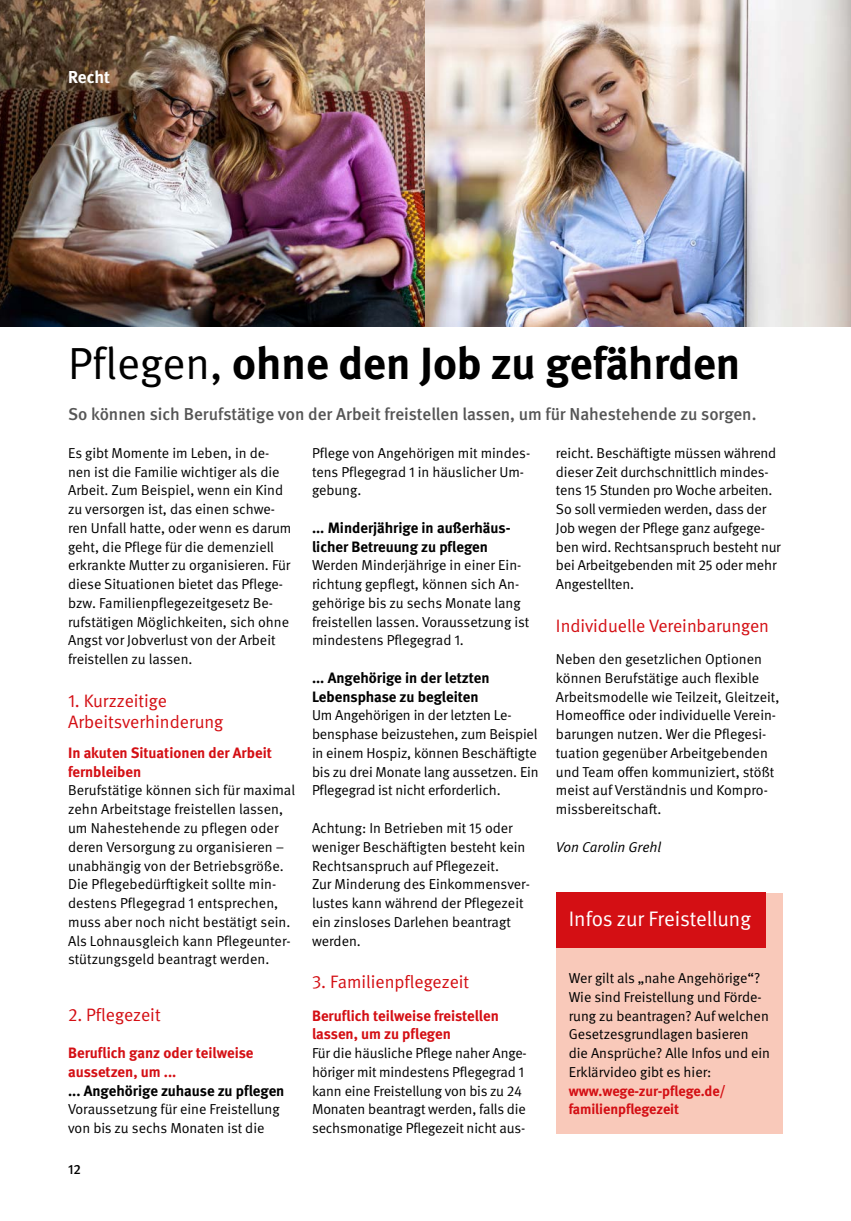
<style>
.page{position:relative;width:851px;height:1221px;background:#fff}
.page>*{position:absolute;margin:0;border:0;box-sizing:border-box;transform-origin:0 0}
._01_Überschriften_Ü_Artikel_1{font:700 45px "DGUV Meta";color:#000}
._01_Überschriften_kasten_Ü-unterlegt{font:21px "DGUV Meta";letter-spacing:-.005em;color:#fff}
._01_Überschriften_Subhead{font:18px/21px "DGUV Meta";color:#d40f14}
._01_Überschriften_12pt_Anleser{font:500 17.25px "DGUV Meta";color:#565656}
.t1{font:700 17.25px "DGUV Meta";letter-spacing:-.005em;color:#fff}
._01_Überschriften_ZwÜ1{font:700 15px/18.8px "DGUV Meta";color:#000}
._01_Überschriften_ZwÜ1-2{font:700 15px/18.8px "DGUV Meta";color:#d40f14}
._01_Überschriften_Fließtext{font:14.4px/18.8px "DGUV Meta";color:#000}
.t2{font:italic 14.4px "DGUV Meta";color:#000}
.t3{font:500 13.5px "DGUV Meta";color:#000}
.s1{font-weight:400}
.s2{font-weight:700;color:#d40f14}
</style>
<div class="page">
<div style="left:556px;top:892px;width:226px;height:241px;background:#f9c9ba"></div>
<div style="left:556px;top:892px;width:209px;height:55px;background:#d40f14"></div>
<img style="left:0;top:0;width:850px;height:326px">
<p class="t1" style="left:68px;top:66px;width:44px">Recht</p>
<h2 class="_01_Überschriften_Ü_Artikel_1" style="left:68px;top:337px;width:673px"><span class="s1">Pflegen,</span> ohne den Job zu gefährden</h2>
<p class="_01_Überschriften_12pt_Anleser" style="left:68px;top:404px;width:689px">So können sich Berufstätige von der Arbeit freistellen lassen, um für Nahestehende zu sorgen.</p>
<p class="_01_Überschriften_Fließtext" style="left:68px;top:444px;width:225px">Es gibt Momente im Leben, in de&shy;nen ist die Familie wichtiger als die Arbeit. Zum Beispiel, wenn ein Kind zu versorgen ist, das einen schwe&shy;ren Unfall hatte, oder wenn es darum geht, die Pflege für die demenziell erkrankte Mutter zu organisieren. Für diese Situationen bietet das Pflege&shy;bzw. Familienpflegezeitgesetz Be&shy;rufstätigen Möglichkeiten, sich ohne Angst vor Jobverlust von der Arbeit freistellen zu lassen.</p>
<h3 class="_01_Überschriften_Subhead" style="left:68px;top:690px;width:157px">1. Kurzzeitige<br>Arbeitsverhinderung</h3>
<h3 class="_01_Überschriften_ZwÜ1-2" style="left:68px;top:743px;width:205px">In akuten Situationen der Arbeit fernbleiben</h3>
<p class="_01_Überschriften_Fließtext" style="left:68px;top:781px;width:228px">Berufstätige können sich für maximal zehn Arbeitstage freistellen lassen, um Nahestehende zu pflegen oder deren Versorgung zu organisieren – unabhängig von der Betriebsgröße.<br>Die Pflegebedürftigkeit sollte min&shy;destens Pflegegrad 1 entsprechen, muss aber noch nicht bestätigt sein.<br>Als Lohnausgleich kann Pflegeunter&shy;stützungsgeld beantragt werden.</p>
<p class="_01_Überschriften_Fließtext" style="left:312px;top:444px;width:220px">Pflege von Angehörigen mit mindes&shy;tens Pflegegrad 1 in häuslicher Um&shy;gebung.</p>
<h3 class="_01_Überschriften_ZwÜ1" style="left:312px;top:518px;width:200px">... Minderjährige in außerhäus&shy;licher Betreuung zu pflegen</h3>
<p class="_01_Überschriften_Fließtext" style="left:312px;top:556px;width:219px">Werden Minderjährige in einer Ein&shy;richtung gepflegt, können sich An&shy;gehörige bis zu sechs Monate lang freistellen lassen. Voraussetzung ist mindestens Pflegegrad 1.</p>
<h3 class="_01_Überschriften_ZwÜ1" style="left:312px;top:668px;width:179px">... Angehörige in der letzten<br>Lebensphase zu begleiten</h3>
<p class="_01_Überschriften_Fließtext" style="left:312px;top:706px;width:228px">Um Angehörigen in der letzten Le&shy;bensphase beizustehen, zum Beispiel in einem Hospiz, können Beschäftigte bis zu drei Monate lang aussetzen. Ein Pflegegrad ist nicht erforderlich.</p>
<p class="_01_Überschriften_Fließtext" style="left:312px;top:819px;width:219px">Achtung: In Betrieben mit 15 oder weniger Beschäftigten besteht kein<br>Rechtsanspruch auf Pflegezeit.<br>Zur Minderung des Einkommensver&shy;lustes kann während der Pflegezeit ein zinsloses Darlehen beantragt werden.</p>
<h3 class="_01_Überschriften_Subhead" style="left:312px;top:971px;width:159px">3. Familienpflegezeit</h3>
<h3 class="_01_Überschriften_ZwÜ1-2" style="left:312px;top:1006px;width:188px">Beruflich teilweise freistellen lassen, um zu pflegen</h3>
<p class="_01_Überschriften_Fließtext" style="left:312px;top:1044px;width:216px">Für die häusliche Pflege naher Ange&shy;höriger mit mindestens Pflegegrad 1 kann eine Freistellung von bis zu 24<br>Monaten beantragt werden, falls die sechsmonatige Pflegezeit nicht aus-</p>
<p class="_01_Überschriften_Fließtext" style="left:556px;top:444px;width:226px">reicht. Beschäftigte müssen während dieser Zeit durchschnittlich mindes&shy;tens 15 Stunden pro Woche arbeiten.<br>So soll vermieden werden, dass der Job wegen der Pflege ganz aufgege&shy;ben wird. Rechtsanspruch besteht nur bei Arbeitgebenden mit 25 oder mehr Angestellten.</p>
<h3 class="_01_Überschriften_Subhead" style="left:556px;top:615px;width:215px">Individuelle Vereinbarungen</h3>
<p class="_01_Überschriften_Fließtext" style="left:556px;top:650px;width:225px">Neben den gesetzlichen Optionen können Berufstätige auch flexible Arbeitsmodelle wie Teilzeit, Gleitzeit, Homeoffice oder individuelle Verein&shy;barungen nutzen. Wer die Pflegesi&shy;tuation gegenüber Arbeitgebenden und Team offen kommuniziert, stößt meist auf Verständnis und Kompro&shy;missbereitschaft.</p>
<p class="t2" style="left:556px;top:838px;width:107px">Von Carolin Grehl</p>
<h3 class="_01_Überschriften_kasten_Ü-unterlegt" style="left:568px;top:906px;width:184px">Infos zur Freistellung</h3>
<p class="_01_Überschriften_Fließtext" style="left:568px;top:969px;width:203px">Wer gilt als „nahe Angehörige“?<br>Wie sind Freistellung und Förde&shy;rung zu beantragen? Auf welchen<br>Gesetzesgrundlagen basieren die Ansprüche? Alle Infos und ein<br>Erklärvideo gibt es hier: <span class="s2">www.wege-zur-pflege.de/ familienpflegezeit</span></p>
<h3 class="_01_Überschriften_Subhead" style="left:68px;top:1004px;width:94px">2. Pflegezeit</h3>
<h3 class="_01_Überschriften_ZwÜ1-2" style="left:68px;top:1043px;width:187px">Beruflich ganz oder teilweise aussetzen, um ...</h3>
<h3 class="_01_Überschriften_ZwÜ1" style="left:68px;top:1081px;width:218px">... Angehörige zuhause zu pflegen</h3>
<p class="_01_Überschriften_Fließtext" style="left:68px;top:1100px;width:213px">Voraussetzung für eine Freistellung von bis zu sechs Monaten ist die</p>
<p class="t3" style="left:68px;top:1161px;width:14px">12</p>
</div>
